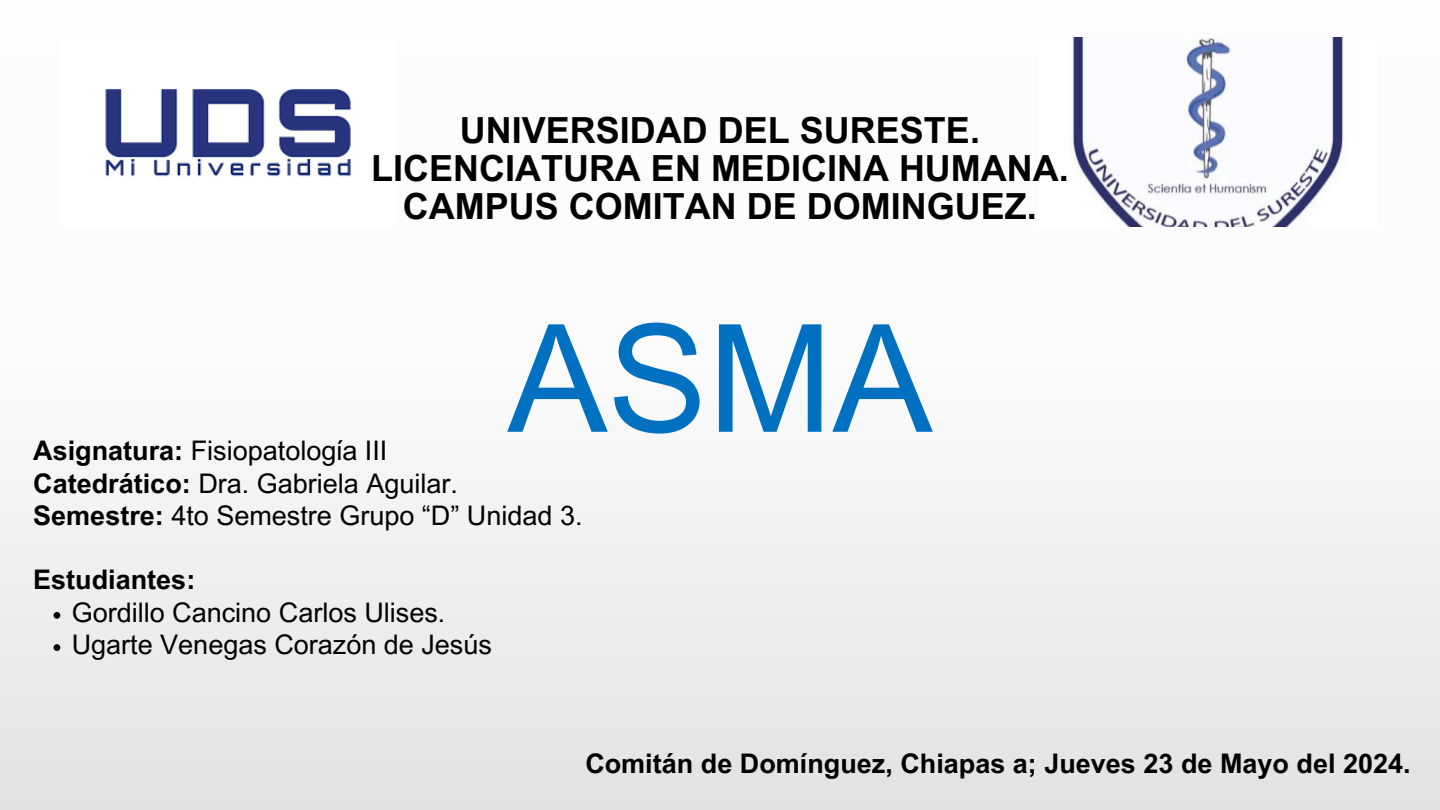
<style>
.page{position:relative;width:1440px;height:810px;background:#fff}
.page>*{position:absolute;margin:0;border:0;box-sizing:border-box;transform-origin:0 0}
.t1{font:150px "Arial MT Pro";color:#0070c0}
.t2{font:700 36px/38.2px "Arial MT Pro";color:#000;text-align:center}
.t3{font:27px "Arial MT Pro";color:#000}
.t4{font:700 27px "Arial MT Pro";color:#000}
.s1{font-weight:700}
</style>
<div class="page">
<div style="left:0;top:0;width:1440px;height:810px;background:linear-gradient(to bottom,#fff,#e7e7e7)"></div>
<img style="left:59px;top:37px;width:337px;height:189px">
<img style="left:1039px;top:37px;width:337px;height:189px">
<svg style="left:54px;top:612px;width:6px;height:7px"></svg>
<svg style="left:54px;top:644px;width:6px;height:7px"></svg>
<h2 class="t2" style="left:371px;top:116px;width:699px">UNIVERSIDAD DEL SURESTE.<br>LICENCIATURA EN MEDICINA HUMANA.<br>CAMPUS COMITAN DE DOMINGUEZ.</h2>
<p class="t1" style="left:507px;top:323px;width:427px">ASMA</p>
<h1 class="t3" style="left:33px;top:441px;width:356px"><span class="s1">Asignatura:</span> Fisiopatología III</h1>
<p class="t3" style="left:33px;top:473px;width:426px"><span class="s1">Catedrático:</span> Dra. Gabriela Aguilar.</p>
<p class="t3" style="left:33px;top:505px;width:551px"><span class="s1">Semestre:</span> 4to Semestre Grupo “D” Unidad 3.</p>
<p class="t4" style="left:33px;top:570px;width:164px">Estudiantes:</p>
<h3 class="t3" style="left:72px;top:602px;width:375px">Gordillo Cancino Carlos Ulises.</h3>
<p class="t3" style="left:72px;top:634px;width:422px">Ugarte Venegas Corazón de Jesús</p>
<h3 class="t4" style="left:585px;top:753px;width:827px">Comitán de Domínguez, Chiapas a; Jueves 23 de Mayo del 2024.</h3>
</div>
